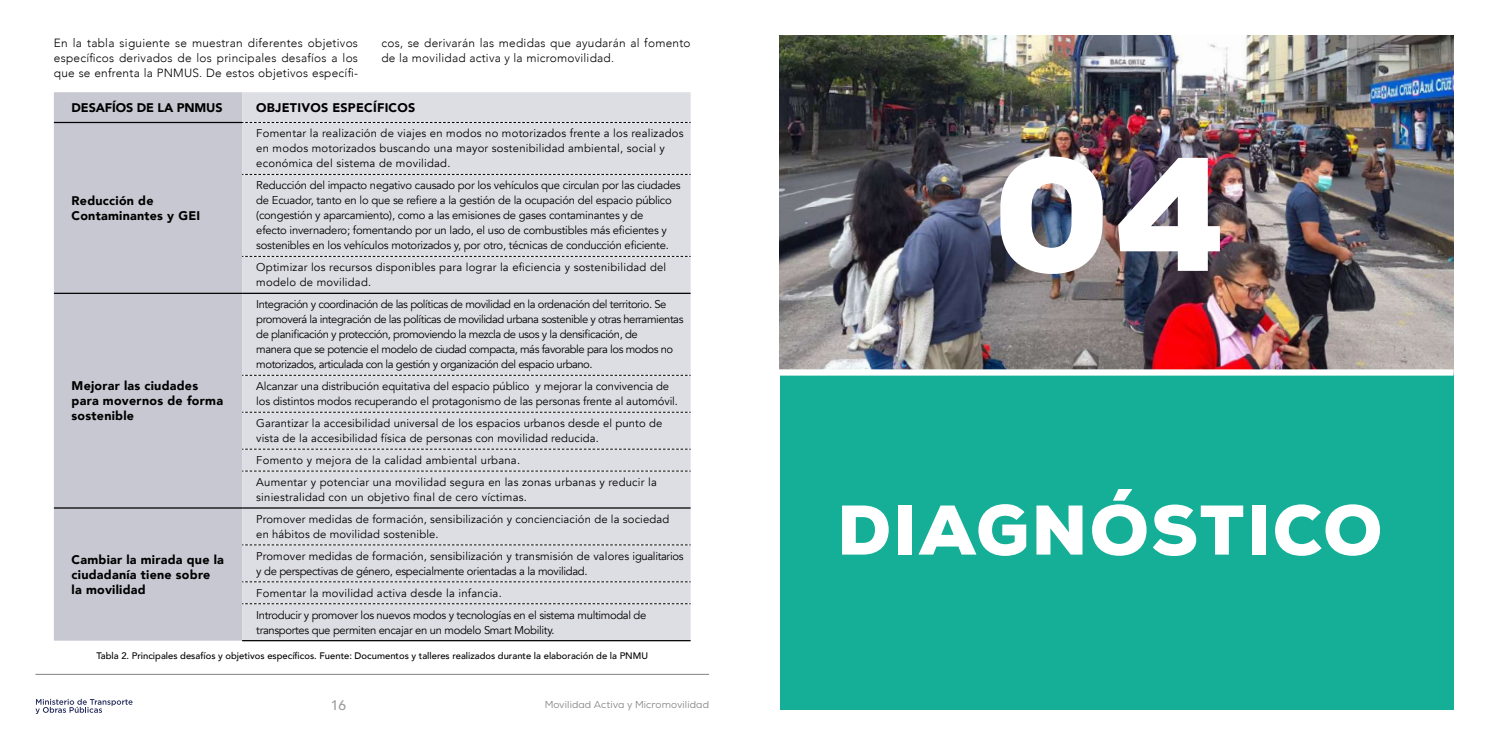
<style>
.page{position:relative;width:1489px;height:745px;background:#fff}
.page>*{position:absolute;margin:0;border:0;box-sizing:border-box;transform-origin:0 0}
.t1{font:900 161.25px "Nexa";color:#fff}
.t2{font:900 70px "Nexa";letter-spacing:.035em;color:#fff}
.t3{font:900 48.75px "Nexa";letter-spacing:.035em;color:#fff}
.t4{font:500 13.75px "Avenir";color:#9d9b99}
.t5{font:900 12.5px/15px "Avenir";letter-spacing:.02em;color:#000}
.t6{font:900 12.5px "Avenir";letter-spacing:-.01em;color:#000}
.t7{font:300 11.88px/15px "Avenir";letter-spacing:.02em;color:#000;text-align:justify}
.t8{font:11.25px/15px "Avenir";letter-spacing:-.02em;color:#000}
.t9{font:11.25px/15px "Avenir";letter-spacing:.02em;color:#000}
.t10{font:11.25px/15px "Avenir";letter-spacing:-.04em;color:#000}
.t11{font:11.25px/15px "Avenir";letter-spacing:.01em;color:#000}
.t12{font:10px "Nexa";letter-spacing:.01em;color:#858280}
.t13{font:500 9.5px "Avenir";color:#000}
</style>
<div class="page">
<div style="left:54px;top:92px;width:188px;height:548px;background:#c7c8d2"></div>
<div style="left:242px;top:92px;width:448px;height:547px;background:#dddde4"></div>
<hr style="left:54px;top:122px;width:188px;height:1px;background:#000">
<hr style="left:54px;top:292px;width:188px;height:2px;background:#000">
<hr style="left:54px;top:507px;width:188px;height:1px;background:#000">
<svg style="left:242px;top:122px;width:448px;height:1px"></svg>
<svg style="left:242px;top:174px;width:448px;height:1px"></svg>
<svg style="left:242px;top:256px;width:448px;height:1px"></svg>
<svg style="left:242px;top:374px;width:448px;height:1px"></svg>
<svg style="left:242px;top:411px;width:448px;height:1px"></svg>
<svg style="left:242px;top:448px;width:448px;height:1px"></svg>
<svg style="left:242px;top:470px;width:448px;height:1px"></svg>
<svg style="left:242px;top:544px;width:448px;height:1px"></svg>
<svg style="left:242px;top:581px;width:448px;height:1px"></svg>
<svg style="left:242px;top:603px;width:448px;height:1px"></svg>
<hr style="left:242px;top:292px;width:448px;height:2px;background:#000">
<hr style="left:242px;top:507px;width:448px;height:1px;background:#000">
<hr style="left:242px;top:639px;width:448px;height:2px;background:#000">
<hr style="left:35px;top:673px;width:674px;height:1px;background:#858280">
<svg style="left:35px;top:698px;width:97px;height:15px"></svg>
<div style="left:780px;top:35px;width:673px;height:674px;background:#15af97"></div>
<img style="left:780px;top:35px;width:673px;height:334px">
<div style="left:765px;top:369px;width:688px;height:6px;background:#fff"></div>
<p class="t7" style="left:54px;top:36px;width:305px">En la tabla siguiente se muestran diferentes objetivos específicos derivados de los principales desafíos a los que se enfrenta la PNMUS. De estos objetivos específi-</p>
<p class="t7" style="left:381px;top:36px;width:310px">cos, se derivarán las medidas que ayudarán al fomento de la movilidad activa y la micromovilidad.</p>
<p class="t6" style="left:72px;top:97px;width:152px">DESAFÍOS DE LA PNMUS</p>
<p class="t5" style="left:256px;top:100px;width:160px">OBJETIVOS ESPECÍFICOS</p>
<p class="t5" style="left:72px;top:192px;width:130px">Reducción de<br>Contaminantes y GEI</p>
<p class="t5" style="left:72px;top:377px;width:153px">Mejorar las ciudades para movernos de forma sostenible</p>
<p class="t5" style="left:72px;top:551px;width:154px">Cambiar la mirada que la ciudadanía tiene sobre<br>la movilidad</p>
<p class="t9" style="left:256px;top:126px;width:428px">Fomentar la realización de viajes en modos no motorizados frente a los realizados en modos motorizados buscando una mayor sostenibilidad ambiental, social y económica del sistema de movilidad.</p>
<p class="t8" style="left:256px;top:178px;width:426px">Reducción del impacto negativo causado por los vehículos que circulan por las ciudades de Ecuador, tanto en lo que se refiere a la gestión de la ocupación del espacio público (congestión y aparcamiento), como a las emisiones de gases contaminantes y de<br>efecto invernadero; fomentando por un lado, el uso de combustibles más eficientes y sostenibles en los vehículos motorizados y, por otro, técnicas de conducción eficiente.</p>
<p class="t9" style="left:256px;top:260px;width:411px">Optimizar los recursos disponibles para lograr la eficiencia y sostenibilidad del modelo de movilidad.</p>
<p class="t10" style="left:256px;top:297px;width:428px">Integración y coordinación de las políticas de movilidad en la ordenación del territorio. Se promoverá la integración de las políticas de movilidad urbana sostenible y otras herramientas de planificación y protección, promoviendo la mezcla de usos y la densificación, de<br>manera que se potencie el modelo de ciudad compacta, más favorable para los modos no motorizados, articulada con la gestión y organización del espacio urbano.</p>
<p class="t8" style="left:256px;top:378px;width:423px">Alcanzar una distribución equitativa del espacio público y mejorar la convivencia de los distintos modos recuperando el protagonismo de las personas frente al automóvil.</p>
<p class="t11" style="left:256px;top:415px;width:407px">Garantizar la accesibilidad universal de los espacios urbanos desde el punto de vista de la accesibilidad física de personas con movilidad reducida.</p>
<p class="t9" style="left:256px;top:449px;width:402px;line-height:21.9px">Fomento y mejora de la calidad ambiental urbana.<br>Aumentar y potenciar una movilidad segura en las zonas urbanas y reducir la</p>
<p class="t9" style="left:256px;top:489px;width:272px">siniestralidad con un objetivo final de cero víctimas.</p>
<p class="t11" style="left:256px;top:511px;width:414px">Promover medidas de formación, sensibilización y concienciación de la sociedad en hábitos de movilidad sostenible.</p>
<p class="t8" style="left:256px;top:548px;width:428px">Promover medidas de formación, sensibilización y transmisión de valores igualitarios y de perspectivas de género, especialmente orientadas a la movilidad.</p>
<p class="t8" style="left:256px;top:581px;width:391px;line-height:21.9px">Fomentar la movilidad activa desde la infancia.<br>Introducir y promover los nuevos modos y tecnologías en el sistema multimodal de</p>
<p class="t8" style="left:256px;top:622px;width:300px">transportes que permiten encajar en un modelo Smart Mobility.</p>
<p class="t13" style="left:96px;top:647px;width:553px">Tabla 2. Principales desafíos y objetivos específicos. Fuente: Documentos y talleres realizados durante la elaboración de la PNMU</p>
<p class="t4" style="left:331px;top:692px;width:17px">16</p>
<p class="t12" style="left:544px;top:697px;width:166px">Movilidad Activa y Micromovilidad</p>
<h1 class="t1" style="left:1114px;top:111px;width:114px">3</h1>
<h1 class="t1" style="left:992px;top:111px;width:235px">04</h1>
<h3 class="t3" style="left:876px;top:482px;width:470px">INTRODUCCIÓN Y</h3>
<h2 class="t2" style="left:837px;top:485px;width:546px">DIAGNÓSTICO</h2>
</div>
